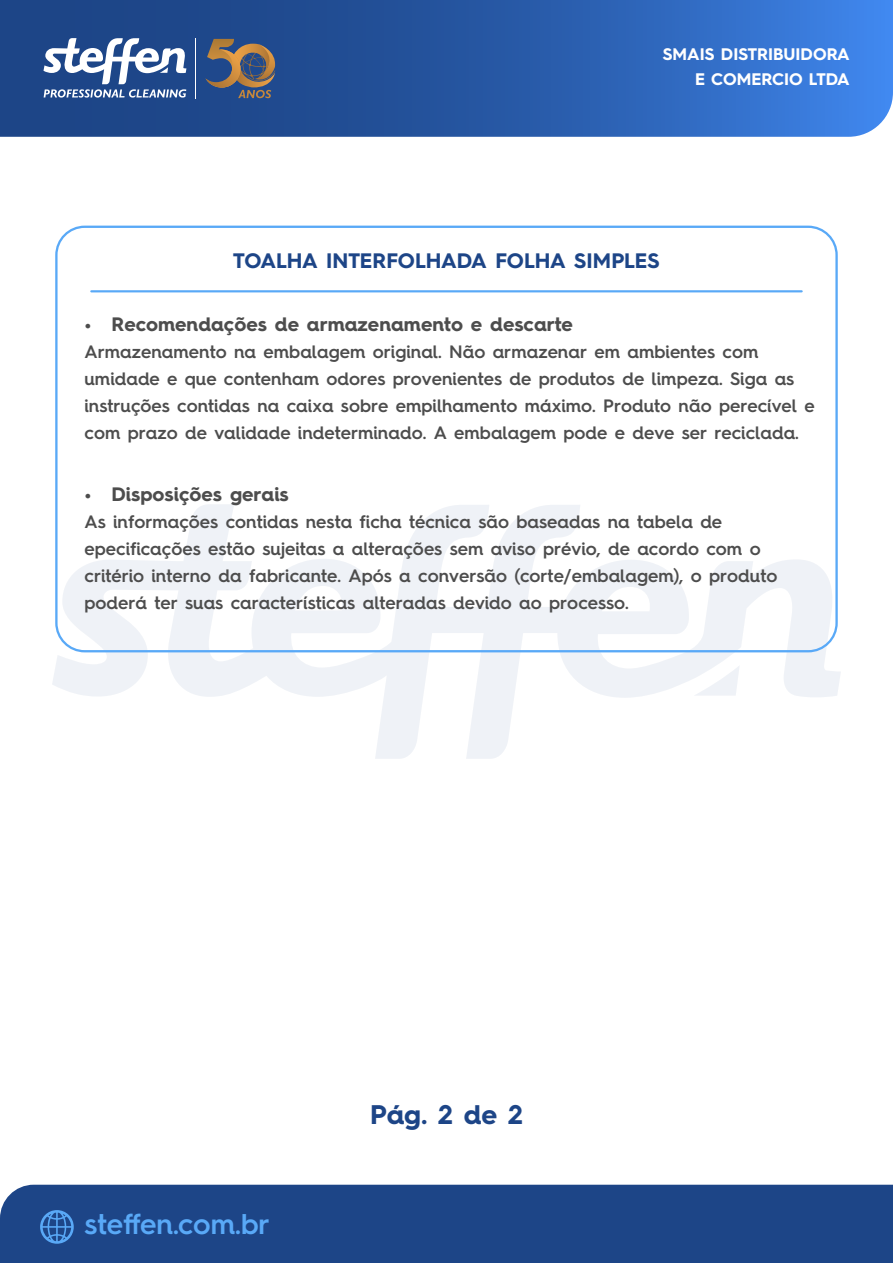
<style>
.page{position:relative;width:893px;height:1263px;background:#fff}
.page>*{position:absolute;margin:0;border:0;box-sizing:border-box;transform-origin:0 0}
.t1{font:600 28.65px "Hurme Geometric Sans 4";color:#59a9f7}
.t2{font:700 27px "Hurme Geometric Sans 4";color:#1d4587}
.t3{font:700 21px "Hurme Geometric Sans 4";letter-spacing:-.01em;color:#1d4587}
.t4{font:700 19.5px "Hurme Geometric Sans 4";color:#4d4d4d}
.t5{font:600 18px/27px "Hurme Geometric Sans 4";color:#4d4d4d}
.t6{font:700 16.8px/25.2px "Hurme Geometric Sans 4";color:#fff;text-align:right}
</style>
<div class="page">
<svg style="left:52px;top:652px;width:789px;height:107px"></svg>
<svg style="left:0;top:0;width:893px;height:137px;background:#2a5dab"></svg>
<hr style="left:195px;top:38px;width:1px;height:61px;background:#fff">
<svg style="left:43px;top:38px;width:143px;height:60px"></svg>
<svg style="left:205px;top:39px;width:74px;height:59px;background:#62626b"></svg>
<div style="left:0;top:1185px;width:893px;height:78px;background:#1d4587"></div>
<svg style="left:40px;top:1210px;width:34px;height:34px"></svg>
<svg style="left:55px;top:226px;width:783px;height:426px"></svg>
<hr style="left:91px;top:290px;width:711px;height:2px;background:#59a9f7">
<p class="t6" style="left:663px;top:41px;width:188px">SMAIS DISTRIBUIDORA<br>E COMERCIO LTDA</p>
<p class="t3" style="left:233px;top:246px;width:428px">TOALHA INTERFOLHADA FOLHA SIMPLES</p>
<p class="t4" style="left:85px;top:310px;width:490px">• Recomendações de armazenamento e descarte</p>
<p class="t5" style="left:85px;top:338px;width:732px">Armazenamento na embalagem original. Não armazenar em ambientes com umidade e que contenham odores provenientes de produtos de limpeza. Siga as instruções contidas na caixa sobre empilhamento máximo. Produto não perecível e com prazo de validade indeterminado. A embalagem pode e deve ser reciclada.</p>
<p class="t4" style="left:85px;top:480px;width:206px">• Disposições gerais</p>
<p class="t5" style="left:85px;top:508px;width:694px">As informações contidas nesta ficha técnica são baseadas na tabela de epecificações estão sujeitas a alterações sem aviso prévio, de acordo com o critério interno da fabricante. Após a conversão (corte/embalagem), o produto poderá ter suas características alteradas devido ao processo.</p>
<h1 class="t1" style="left:85px;top:1204px;width:187px">steffen.com.br</h1>
<h2 class="t2" style="left:370px;top:1095px;width:154px">Pág. 2 de 2</h2>
</div>
